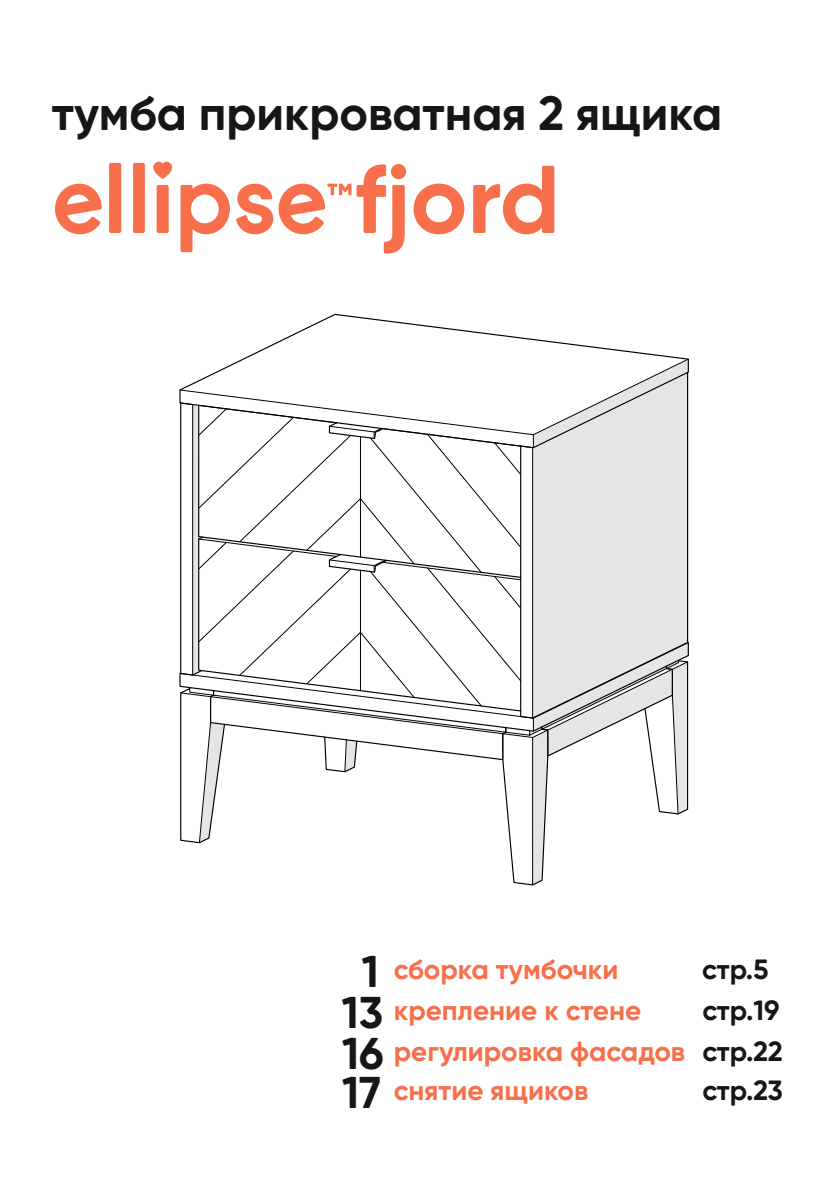
<style>
.page{position:relative;width:840px;height:1191px;background:#fff}
.page>*{position:absolute;margin:0;border:0;box-sizing:border-box;transform-origin:0 0}
.t1{font:700 96px "Gilroy";letter-spacing:-.005em;color:#f8704b}
.t2{font:700 48px "Gilroy";color:#151616}
.t3{font:700 27.8px/39.8px "Gilroy";color:#f8704b;text-align:right}
.t4{font:700 27.8px "Gilroy";color:#151616}
.s1{font-size:44.4px;color:#151616}
.s2{color:#151616}
</style>
<div class="page">
<svg style="left:244px;top:313px;width:445px;height:136px"></svg>
<svg style="left:179px;top:358px;width:509px;height:528px"></svg>
<h2 class="t2" style="left:52px;top:92px;width:671px">тумба прикроватная 2 ящика</h2>
<h1 class="t1" style="left:52px;top:159px;width:509px">~fjord</h1>
<p class="t3" style="left:361px;top:951px;width:258px"><span class="s1">1</span> сборка тумбочки</p>
<p class="t4" style="left:701px;top:957px;width:68px">стр.5</p>
<p class="t3" style="left:342px;top:992px;width:300px"><span class="s1">13</span> крепление к стене</p>
<p class="t4" style="left:702px;top:998px;width:79px">стр.19</p>
<p class="t3" style="left:342px;top:1033px;width:442px"><span class="s1">16</span> регулировка фасадов <span class="s2">стр.22 стр.23</span></p>
<p class="t3" style="left:342px;top:1072px;width:247px"><span class="s1">17</span> снятие ящиков</p>
</div>
